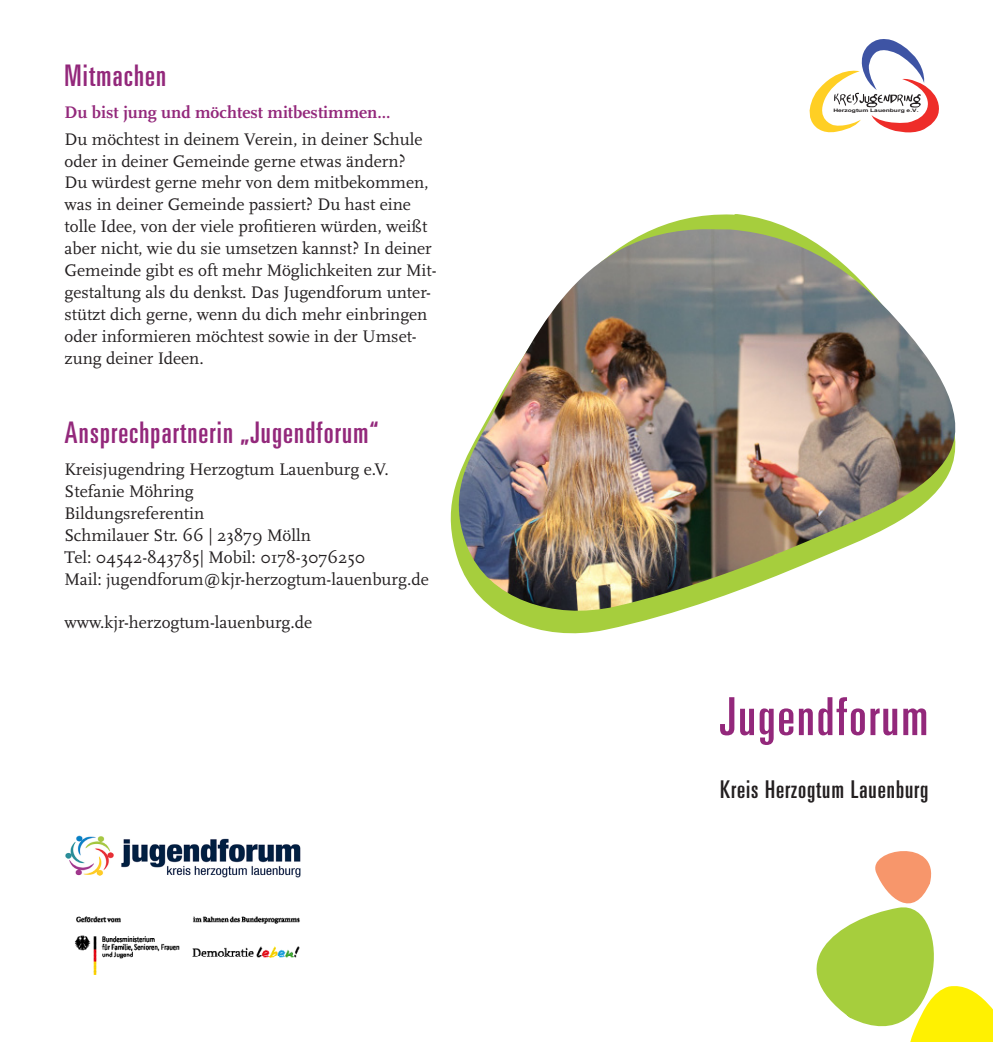
<style>
.page{position:relative;width:993px;height:1042px;background:#fff}
.page>*{position:absolute;margin:0;border:0;box-sizing:border-box;transform-origin:0 0}
.Zwischentitel{font:ultra-condensed 52.5px "Univers LT Std";letter-spacing:.04em;color:#93287b}
.Zwischentitel-2{font:ultra-condensed 29.75px "Univers LT Std";letter-spacing:.04em;color:#93287b}
.Zwischentitel-3{font:ultra-condensed 24.5px "Univers LT Std";letter-spacing:.04em;color:#231f20}
.Lauftext{font:17.5px/21.9px "Scala Pro";color:#231f20}
.Lauftext-2{font:700 17.5px "Scala Pro";color:#93287b}
.t1{font:700 4.73px "Arial";color:#231f20;scale:1.42 1}
.s1{font-size:16.62px}
</style>
<div class="page">
<svg style="left:816px;top:851px;width:176px;height:191px"></svg>
<img style="left:75px;top:916px;width:225px;height:59px">
<svg style="left:450px;top:214px;width:340px;height:420px"></svg>
<img style="left:456px;top:229px;width:500px;height:383px">
<svg style="left:809px;top:39px;width:130px;height:94px"></svg>
<img style="left:65px;top:835px;width:236px;height:42px">
<p class="Zwischentitel-2" style="left:64px;top:59px;width:103px">Mitmachen</p>
<p class="Lauftext-2" style="left:64px;top:102px;width:327px">Du bist jung und möchtest mitbestimmen...</p>
<p class="Lauftext" style="left:64px;top:128px;width:373px">Du möchtest in deinem Verein, in deiner Schule oder in deiner Gemeinde gerne etwas ändern?<br>Du würdest gerne mehr von dem mitbekommen, was in deiner Gemeinde passiert? Du hast eine tolle Idee, von der viele profitieren würden, weißt aber nicht, wie du sie umsetzen kannst? In deiner Gemeinde gibt es oft mehr Möglichkeiten zur Mit&shy;gestaltung als du denkst. Das Jugendforum unter&shy;stützt dich gerne, wenn du dich mehr einbringen oder informieren möchtest sowie in der Umset&shy;zung deiner Ideen.</p>
<p class="Zwischentitel-2" style="left:64px;top:416px;width:315px">Ansprechpartnerin „Jugendforum“</p>
<p class="Lauftext" style="left:64px;top:459px;width:326px">Kreisjugendring Herzogtum Lauenburg e.V.</p>
<p class="Lauftext" style="left:64px;top:481px;width:131px">Stefanie Möhring</p>
<p class="Lauftext" style="left:64px;top:502px;width:141px">Bildungsreferentin</p>
<p class="Lauftext" style="left:64px;top:524px;width:248px">Schmilauer Str. 66 | 23879 Mölln</p>
<p class="Lauftext" style="left:64px;top:546px;width:302px">Tel: 04542-843785| Mobil: 0178-3076250</p>
<p class="Lauftext" style="left:64px;top:568px;width:365px">Mail: <span class="s1">j</span>ugendforum@kjr-herzogtum-lauenburg.de</p>
<p class="Lauftext" style="left:64px;top:612px;width:249px">www.kjr-herzogtum-lauenburg.de</p>
<p class="t1" style="left:833px;top:107px;width:61px">Herzogtum Lauenburg e.V.</p>
<p class="Zwischentitel" style="left:719px;top:686px;width:210px">Jugendforum</p>
<p class="Zwischentitel-3" style="left:719px;top:775px;width:210px">Kreis Herzogtum Lauenburg</p>
</div>
